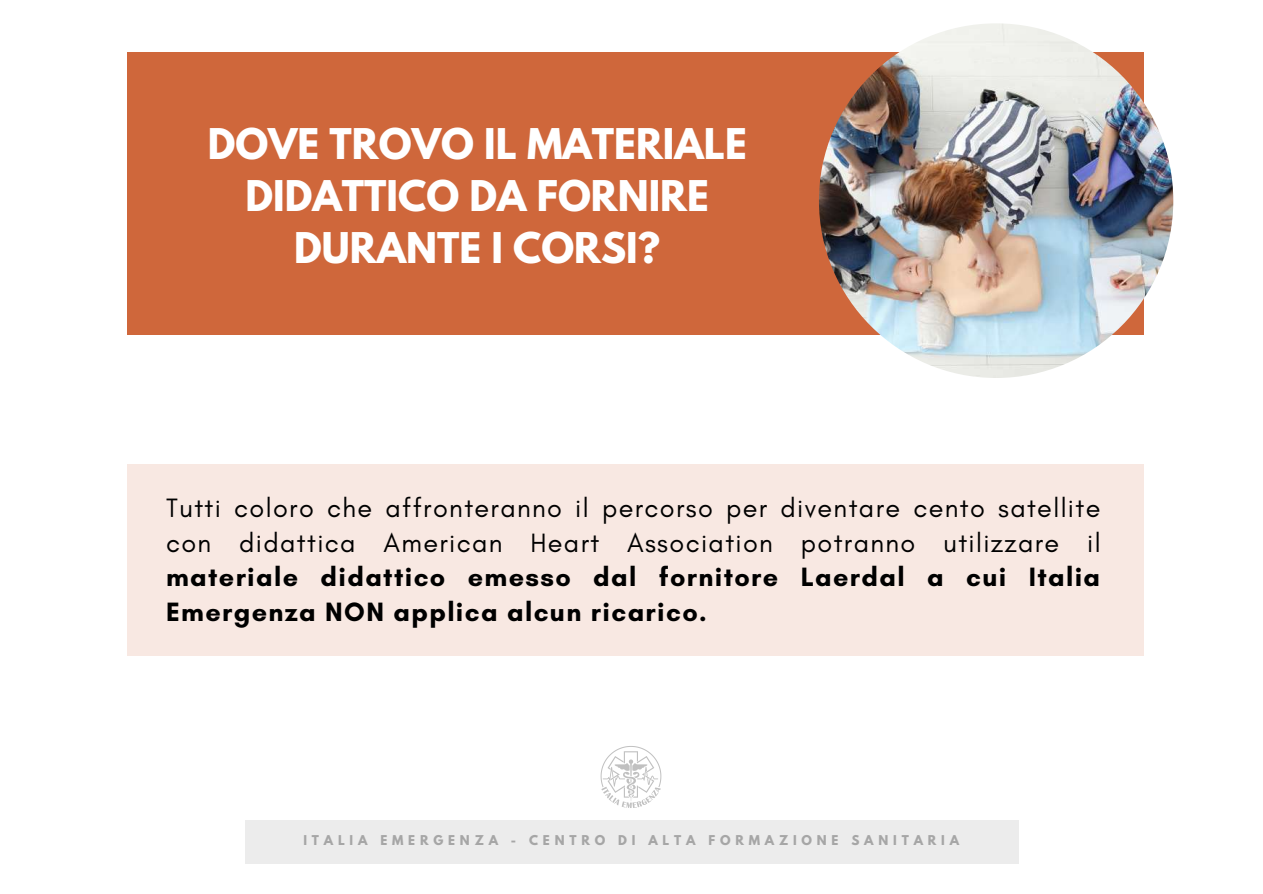
<style>
.page{position:relative;width:1263px;height:894px;background:#fff}
.page>*{position:absolute;margin:0;border:0;box-sizing:border-box;transform-origin:0 0}
.t1{font:700 37.5px/51.8px "League Spartan";color:#fff;text-align:center}
.t2{font:27px/34.8px "Glacial Indifference";letter-spacing:.05em;color:#000}
.t3{font:700 27px/34.8px "Glacial Indifference";letter-spacing:.05em;color:#000}
.t4{font:700 12px "League Spartan";letter-spacing:.4em;color:#a6a6a6}
</style>
<div class="page">
<div style="left:127px;top:52px;width:1017px;height:283px;background:#cf673b"></div>
<img style="left:819px;top:23px;width:354px;height:355px;border-radius:50%">
<img style="left:600px;top:746px;width:62px;height:62px">
<div style="left:245px;top:820px;width:773px;height:44px;background:#ececec"></div>
<div style="left:127px;top:464px;width:1017px;height:191px;background:#f8e8e2"></div>
<h1 class="t1" style="left:208px;top:123px;width:541px">DOVE TROVO IL MATERIALE<br>DIDATTICO DA FORNIRE<br>DURANTE I CORSI?</h1>
<p class="t2" style="left:166px;top:489px;width:936px">Tutti coloro che affronteranno il percorso per diventare cento satellite con didattica American Heart Association potranno utilizzare il</p>
<p class="t3" style="left:166px;top:559px;width:936px">materiale didattico emesso dal fornitore Laerdal a cui Italia<br>Emergenza NON applica alcun ricarico.</p>
<p class="t4" style="left:303px;top:833px;width:657px">ITALIA EMERGENZA - CENTRO DI ALTA FORMAZIONE SANITARIA</p>
</div>
